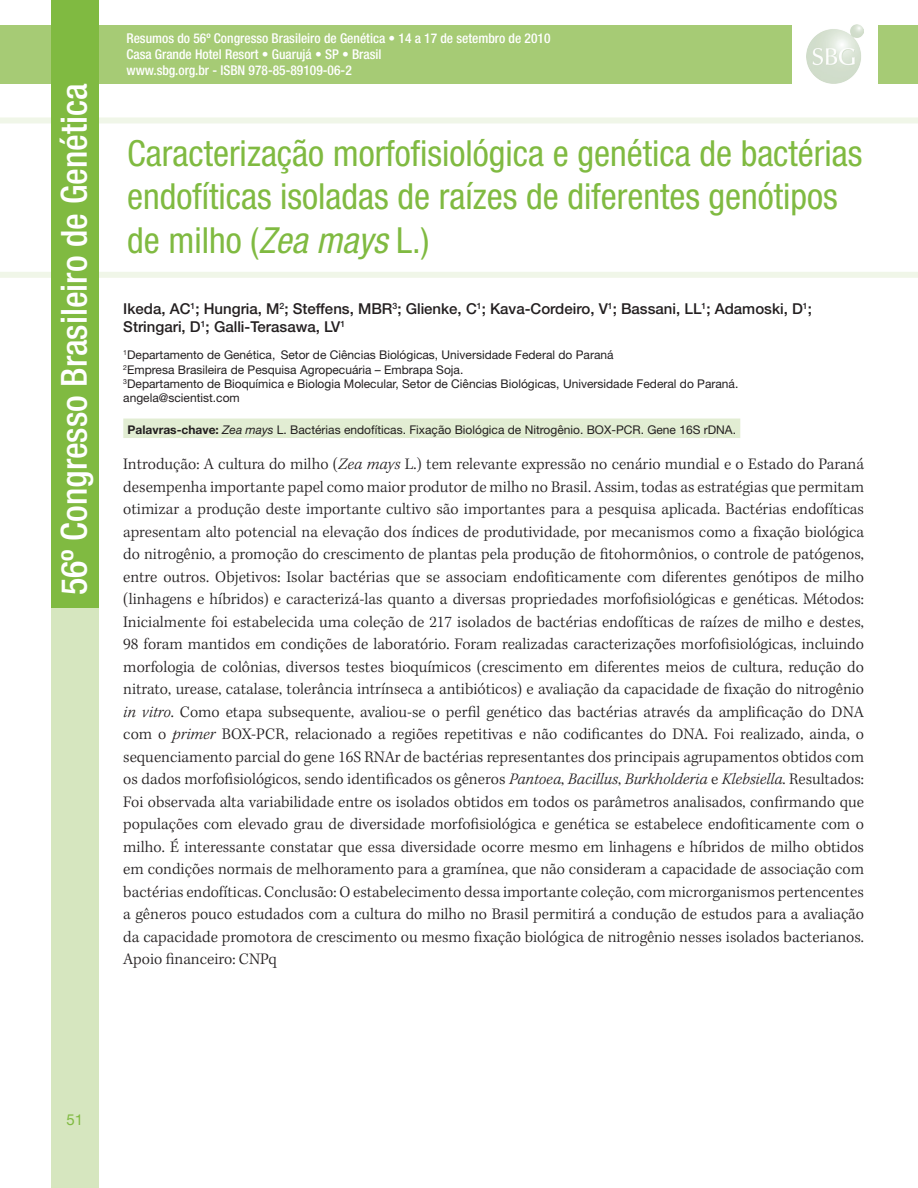
<style>
.page{position:relative;width:918px;height:1188px;background:#fff}
.page>*{position:absolute;margin:0;border:0;box-sizing:border-box;transform-origin:0 0}
.z01_0_titulo{font:condensed 36px/43.2px "Helvetica Neue LT Std";color:#80ba41}
.t1{font:500 condensed 36px "Helvetica Neue LT Std";color:#fff}
.z05_0_texto_txt{font:300 16.5px/22.5px "Kepler Std";color:#231f20;text-align:justify}
.z02_0_autores{font:500 15px/18px "Helvetica Neue LT Std";color:#231f20}
.t2{font:15px "Helvetica Neue";color:#80ba41}
.t3{font:500 condensed 13.5px "Helvetica Neue LT Std";color:#fff}
.z02_1_titulacao{font:12px/14.4px "Helvetica Neue LT Std";color:#231f20}
.z03_0_palavras-chave{font:12px "Helvetica Neue LT Std";color:#231f20}
.s1{font-style:italic}
.s2{font-weight:700}
</style>
<div class="page">
<div style="left:0;top:25px;width:792px;height:59px;background:#a6cb75"></div>
<div style="left:879px;top:25px;width:39px;height:59px;background:#a6cb75"></div>
<img style="left:806px;top:24px;width:58px;height:60px">
<div style="left:123px;top:419px;width:617px;height:19px;background:#e2edd3"></div>
<svg style="left:0;top:117px;width:918px;height:161px"></svg>
<div style="left:51px;top:84px;width:47px;height:1104px;background:#d6e6bf"></div>
<div style="left:51px;top:0;width:47px;height:608px;background:#80ba41"></div>
<p class="t1" style="left:53px;top:595px;width:513px;rotate:-90deg">56º Congresso Brasileiro de Genética</p>
<p class="t3" style="left:126px;top:30px;width:426px">Resumos do 56º Congresso Brasileiro de Genética • 14 a 17 de setembro de 2010</p>
<p class="t3" style="left:126px;top:46px;width:257px">Casa Grande Hotel Resort • Guarujá • SP • Brasil</p>
<p class="t3" style="left:126px;top:62px;width:227px">www.sbg.org.br - ISBN 978-85-89109-06-2</p>
<p class="z01_0_titulo" style="left:127px;top:132px;width:737px">Caracterização morfofisiológica e genética de bactérias endofíticas isoladas de raízes de diferentes genótipos de milho (<span class="s1">Zea mays</span> L.)</p>
<p class="z02_0_autores" style="left:123px;top:300px;width:690px">Ikeda, AC<sup>1</sup>; Hungria, M<sup>2</sup>; Steffens, MBR<sup>3</sup>; Glienke, C<sup>1</sup>; Kava-Cordeiro, V<sup>1</sup>; Bassani, LL<sup>1</sup>; Adamoski, D<sup>1</sup>;<br>Stringari, D<sup>1</sup>; Galli-Terasawa, LV<sup>1</sup></p>
<p class="z02_1_titulacao" style="left:123px;top:348px;width:617px"><sup>1</sup>Departamento de Genética, Setor de Ciências Biológicas, Universidade Federal do Paraná<br><sup>2</sup>Empresa Brasileira de Pesquisa Agropecuária – Embrapa Soja.<br><sup>3</sup>Departamento de Bioquímica e Biologia Molecular, Setor de Ciências Biológicas, Universidade Federal do Paraná. angela@scientist.com</p>
<p class="z03_0_palavras-chave" style="left:128px;top:422px;width:610px"><span class="s2">Palavras-chave:</span> <span class="s1">Zea mays</span> L. Bactérias endofíticas. Fixação Biológica de Nitrogênio. BOX-PCR. Gene 16S rDNA.</p>
<p class="z05_0_texto_txt" style="left:123px;top:453px;width:742px">Introdução: A cultura do milho (<span class="s1">Zea mays</span> L.) tem relevante expressão no cenário mundial e o Estado do Paraná desempenha importante papel como maior produtor de milho no Brasil. Assim, todas as estratégias que permitam otimizar a produção deste importante cultivo são importantes para a pesquisa aplicada. Bactérias endofíticas apresentam alto potencial na elevação dos índices de produtividade, por mecanismos como a fixação biológica do nitrogênio, a promoção do crescimento de plantas pela produção de fitohormônios, o controle de patógenos, entre outros. Objetivos: Isolar bactérias que se associam endofiticamente com diferentes genótipos de milho (linhagens e híbridos) e caracterizá-las quanto a diversas propriedades morfofisiológicas e genéticas. Métodos:<br>Inicialmente foi estabelecida uma coleção de 217 isolados de bactérias endofíticas de raízes de milho e destes, 98 foram mantidos em condições de laboratório. Foram realizadas caracterizações morfofisiológicas, incluindo morfologia de colônias, diversos testes bioquímicos (crescimento em diferentes meios de cultura, redução do nitrato, urease, catalase, tolerância intrínseca a antibióticos) e avaliação da capacidade de fixação do nitrogênio <span class="s1">in vitro</span>. Como etapa subsequente, avaliou-se o perfil genético das bactérias através da amplificação do DNA com o <span class="s1">primer</span> BOX-PCR, relacionado a regiões repetitivas e não codificantes do DNA. Foi realizado, ainda, o sequenciamento parcial do gene 16S RNAr de bactérias representantes dos principais agrupamentos obtidos com os dados morfofisiológicos, sendo identificados os gêneros <span class="s1">Pantoea</span>, <span class="s1">Bacillus</span>, <span class="s1">Burkholderia</span> e <span class="s1">Klebsiella</span>. Resultados:<br>Foi observada alta variabilidade entre os isolados obtidos em todos os parâmetros analisados, confirmando que populações com elevado grau de diversidade morfofisiológica e genética se estabelece endofiticamente com o milho. É interessante constatar que essa diversidade ocorre mesmo em linhagens e híbridos de milho obtidos em condições normais de melhoramento para a gramínea, que não consideram a capacidade de associação com bactérias endofíticas. Conclusão: O estabelecimento dessa importante coleção, com microrganismos pertencentes a gêneros pouco estudados com a cultura do milho no Brasil permitirá a condução de estudos para a avaliação da capacidade promotora de crescimento ou mesmo fixação biológica de nitrogênio nesses isolados bacterianos.<br>Apoio financeiro: CNPq</p>
<p class="t2" style="left:66px;top:1110px;width:18px">51</p>
</div>
